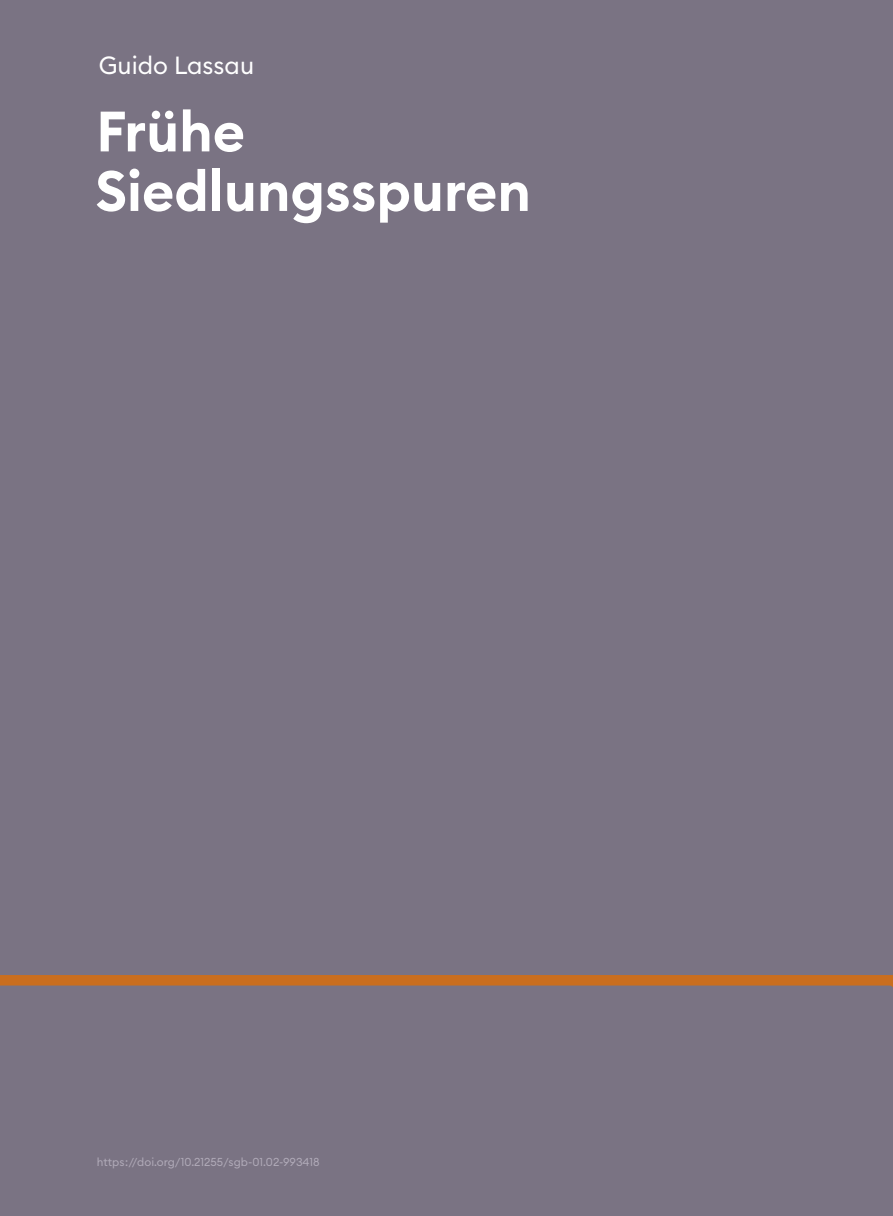
<style>
.page{position:relative;width:893px;height:1216px;background:#fff}
.page>*{position:absolute;margin:0;border:0;box-sizing:border-box;transform-origin:0 0}
.Kapitel_Titel_1{font:600 56px/59.5px "Euclid Circular B";color:#fff}
.Kapitel_Autoren{font:24.5px "Euclid Circular B";color:#fff}
.DOI{font:11.38px "Euclid Circular B";color:#b0aab8}
</style>
<div class="page">
<div style="left:0;top:0;width:893px;height:1215px;background:#7a7383"></div>
<svg style="left:0;top:975px;width:893px;height:12px;background:#c06e2a"></svg>
<p class="Kapitel_Autoren" style="left:99px;top:49px;width:157px">Guido Lassau</p>
<h1 class="Kapitel_Titel_1" style="left:95px;top:102px;width:437px">Frühe<br>Siedlungsspuren</h1>
<p class="DOI" style="left:97px;top:1154px;width:224px">https://doi.org/10.21255/sgb-01.02-993418</p>
</div>
